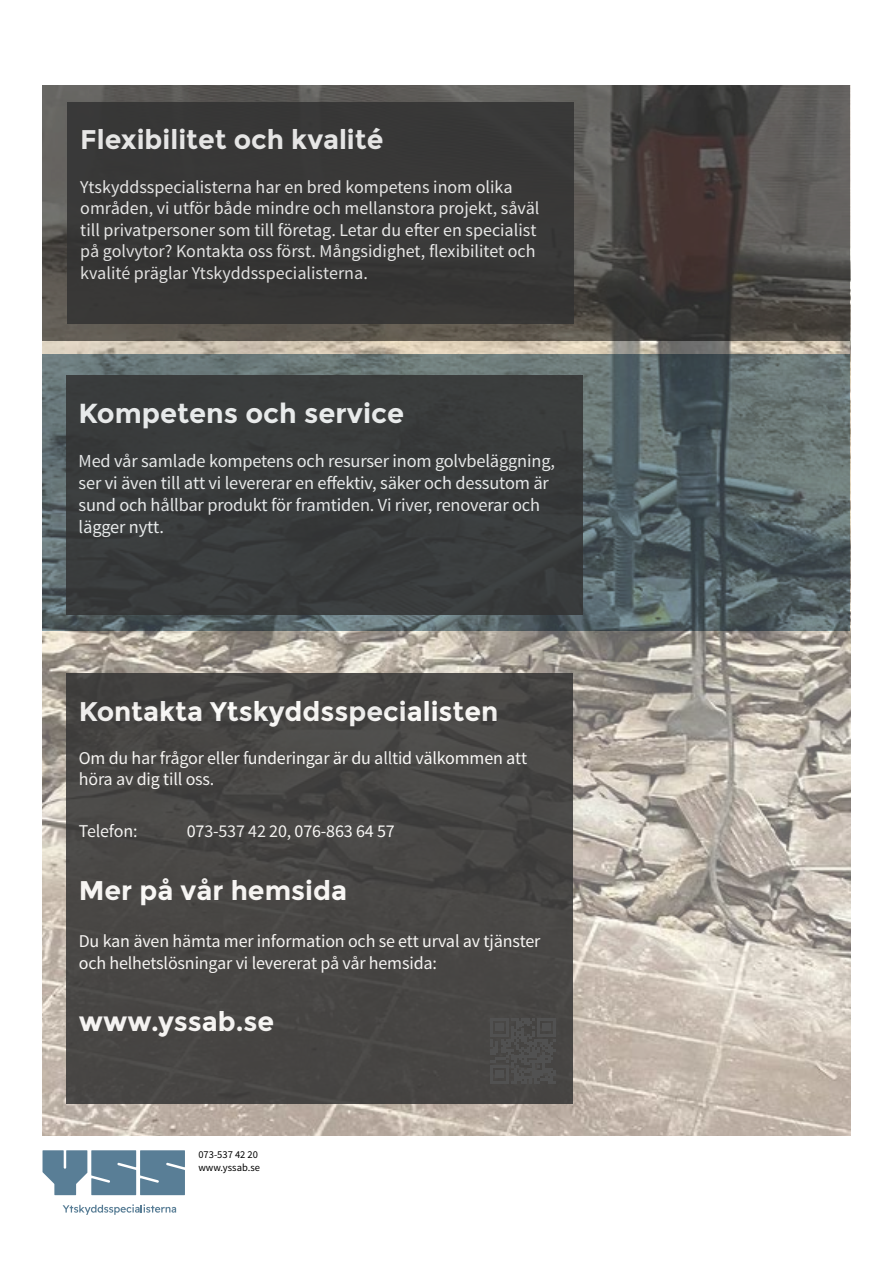
<style>
.page{position:relative;width:893px;height:1263px;background:#fff}
.page>*{position:absolute;margin:0;border:0;box-sizing:border-box;transform-origin:0 0}
.t1{font:700 27.6px "Montserrat";color:#fff}
.t2{font:700 27px "Montserrat";color:#fff}
.t3{font:18.3px/22px "Source Sans Pro";letter-spacing:-.01em;color:#fff}
.t4{font:18px/21.6px "Source Sans Pro";letter-spacing:-.01em;color:#fff}
.t5{font:10.5px/12.6px "Source Sans Pro";color:#000}
</style>
<div class="page">
<img style="left:43px;top:340px;width:807px;height:795px">
<svg style="left:43px;top:85px;width:807px;height:255px;background:#514d49"></svg>
<svg style="left:63px;top:1204px;width:113px;height:11px"></svg>
<svg style="left:43px;top:1150px;width:142px;height:45px;background:#7392a6"></svg>
<svg style="left:43px;top:355px;width:807px;height:276px;background:#5a686a"></svg>
<div style="left:68px;top:102px;width:506px;height:221px;background:#323232"></div>
<div style="left:66px;top:375px;width:516px;height:239px;background:#393c3c"></div>
<div style="left:66px;top:673px;width:507px;height:431px;background:#484644"></div>
<h2 class="t2" style="left:80px;top:124px;width:305px">Flexibilitet och kvalité</h2>
<p class="t4" style="left:80px;top:176px;width:461px">Ytskyddsspecialisterna har en bred kompetens inom olika områden, vi utför både mindre och mellanstora projekt, såväl till privatpersoner som till företag. Letar du efter en specialist på golvytor? Kontakta oss först. Mångsidighet, flexibilitet och kvalité präglar Ytskyddsspecialisterna.</p>
<h1 class="t1" style="left:79px;top:397px;width:327px">Kompetens och service</h1>
<p class="t3" style="left:79px;top:450px;width:478px">Med vår samlade kompetens och resurser inom golvbeläggning, ser vi även till att vi levererar en effektiv, säker och dessutom är sund och hållbar produkt för framtiden. Vi river, renoverar och lägger nytt.</p>
<h2 class="t2" style="left:79px;top:695px;width:421px">Kontakta Ytskyddsspecialisten</h2>
<p class="t4" style="left:79px;top:747px;width:450px">Om du har frågor eller funderingar är du alltid välkommen att höra av dig till oss.</p>
<p class="t4" style="left:79px;top:821px;width:60px">Telefon:</p>
<p class="t4" style="left:187px;top:821px;width:209px">073-537 42 20, 076-863 64 57</p>
<h2 class="t2" style="left:79px;top:874px;width:270px">Mer på vår hemsida</h2>
<p class="t4" style="left:79px;top:931px;width:463px">Du kan även hämta mer information och se ett urval av tjänster och helhetslösningar vi levererat på vår hemsida:</p>
<h2 class="t2" style="left:79px;top:1006px;width:197px">www.yssab.se</h2>
<p class="t5" style="left:198px;top:1148px;width:63px">073-537 42 20 www.yssab.se</p>
</div>
